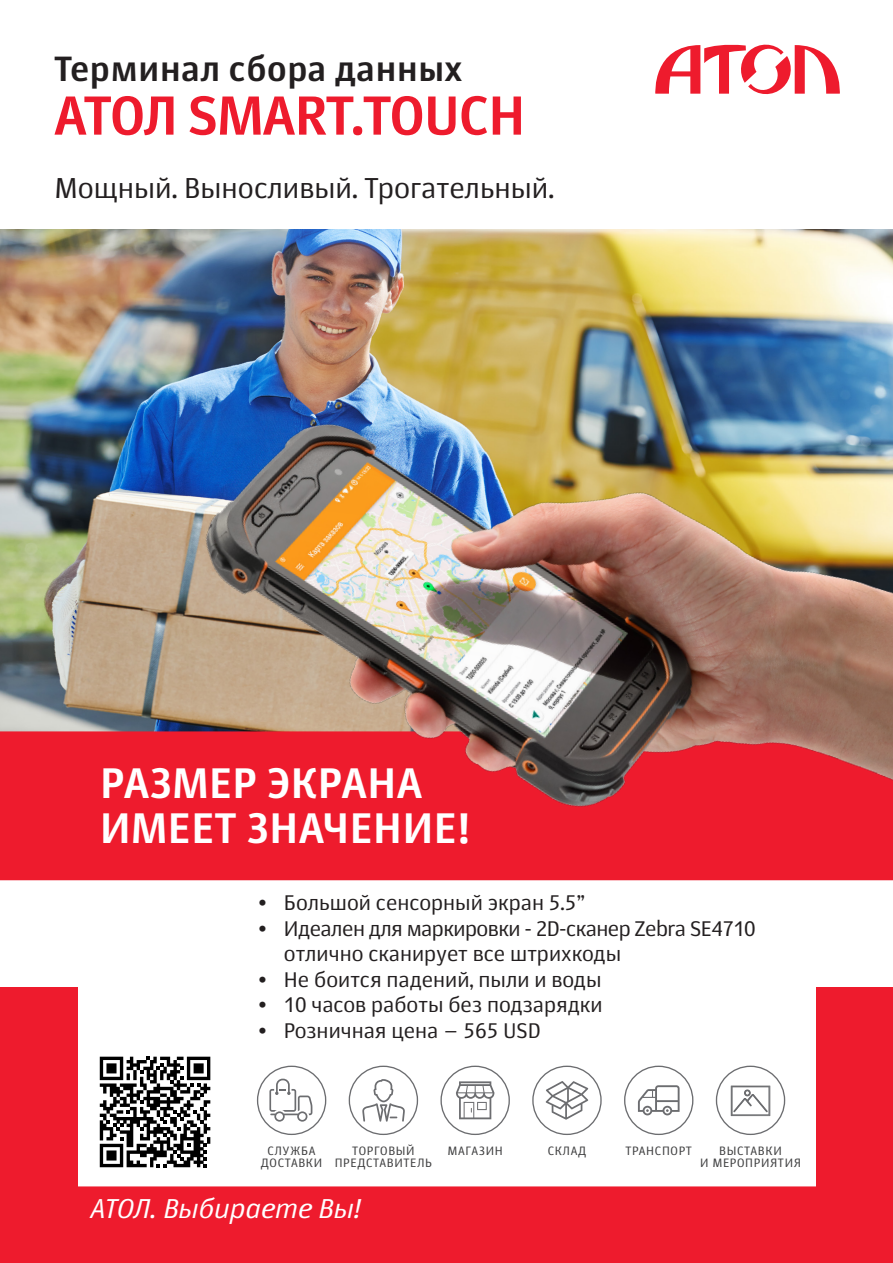
<style>
.page{position:relative;width:893px;height:1263px;background:#fff}
.page>*{position:absolute;margin:0;border:0;box-sizing:border-box;transform-origin:0 0}
.t1{font:700 54px "Story";letter-spacing:-.03em;color:#ee1b2d}
.t2{font:700 42px/45px "Story";color:#fff}
.t3{font:700 34.5px "Story";color:#231f20}
.t4{font:28.5px "Story";color:#231f20}
.t5{font:italic 27px "Story";color:#fff}
.t6{font:21px "Story";color:#231f20}
.t7{font:21px/25.5px "Story";letter-spacing:-.025em;color:#231f20}
.t8{font:12px/12px "Story";letter-spacing:.05em;color:#3e3e3f;text-align:center}
</style>
<div class="page">
<svg style="left:655px;top:44px;width:185px;height:51px"></svg>
<div style="left:0;top:988px;width:77px;height:275px;background:#ee1b2d"></div>
<div style="left:816px;top:988px;width:77px;height:275px;background:#ee1b2d"></div>
<div style="left:0;top:1186px;width:893px;height:77px;background:#ee1b2d"></div>
<img style="left:0;top:230px;width:893px;height:501px">
<div style="left:0;top:731px;width:893px;height:149px;background:#ee1b2d"></div>
<img style="left:77px;top:234px;width:816px;height:808px">
<svg style="left:716px;top:1066px;width:69px;height:69px"></svg>
<svg style="left:624px;top:1066px;width:69px;height:69px"></svg>
<svg style="left:532px;top:1066px;width:70px;height:69px"></svg>
<svg style="left:440px;top:1066px;width:70px;height:69px"></svg>
<svg style="left:349px;top:1066px;width:69px;height:69px"></svg>
<svg style="left:257px;top:1066px;width:69px;height:69px"></svg>
<svg style="left:100px;top:1057px;width:110px;height:110px"></svg>
<p class="t3" style="left:54px;top:46px;width:410px">Терминал сбора данных</p>
<p class="t1" style="left:54px;top:81px;width:473px">АТОЛ SMART.TOUCH</p>
<p class="t4" style="left:54px;top:170px;width:502px">Мощный. Выносливый. Трогательный.</p>
<p class="t2" style="left:100px;top:759px;width:372px">РАЗМЕР ЭКРАНА<br>ИМЕЕТ ЗНАЧЕНИЕ!</p>
<p class="t6" style="left:257px;top:889px;width:330px">• Большой сенсорный экран 5.5”</p>
<p class="t7" style="left:284px;top:915px;width:473px;text-indent:-27px">• Идеален для маркировки - 2D-сканер Zebra SE4710 отлично сканирует все штрихкоды</p>
<p class="t6" style="left:257px;top:966px;width:346px">• Не боится падений, пыли и воды</p>
<p class="t6" style="left:257px;top:991px;width:347px">• 10 часов работы без подзарядки</p>
<p class="t6" style="left:257px;top:1017px;width:285px">• Розничная цена – 565 USD</p>
<p class="t8" style="left:261px;top:1144px;width:63px">СЛУЖБА<br>ДОСТАВКИ</p>
<p class="t8" style="left:335px;top:1144px;width:99px">ТОРГОВЫЙ<br>ПРЕДСТАВИТЕЛЬ</p>
<p class="t8" style="left:448px;top:1144px;width:57px">МАГАЗИН</p>
<p class="t8" style="left:548px;top:1144px;width:40px">СКЛАД</p>
<p class="t8" style="left:625px;top:1144px;width:68px">ТРАНСПОРТ</p>
<p class="t8" style="left:700px;top:1144px;width:102px">ВЫСТАВКИ<br>И МЕРОПРИЯТИЯ</p>
<p class="t5" style="left:89px;top:1191px;width:272px">АТОЛ. Выбираете Вы!</p>
</div>
